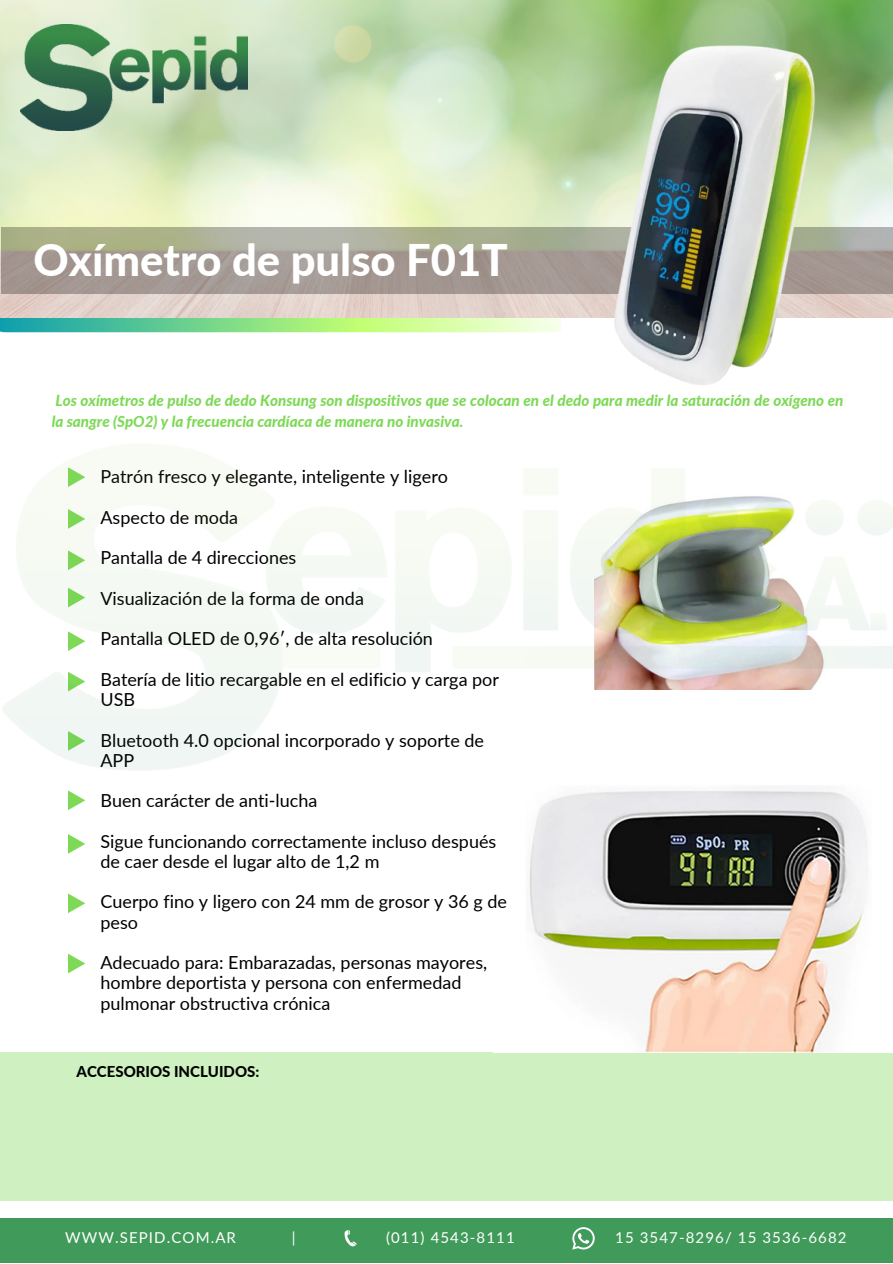
<style>
.page{position:relative;width:893px;height:1264px;background:#fff}
.page>*{position:absolute;margin:0;border:0;box-sizing:border-box;transform-origin:0 0}
.t1{font:800 43.65px "Lato";color:#fff}
.t2{font:18px/20.2px "Lato";color:#000}
.t3{font:italic 800 15.15px/20.2px "Lato";color:#7ed957}
.t4{font:15px "Lato";letter-spacing:.075em;color:#fff}
.t5{font:800 15px "Lato";color:#000}
</style>
<div class="page">
<div style="left:0;top:1052px;width:892px;height:148px;background:#cff0c1"></div>
<div style="left:0;top:1217px;width:892px;height:45px;background:#409a5a"></div>
<svg style="left:572px;top:1227px;width:22px;height:22px"></svg>
<svg style="left:344px;top:1230px;width:12px;height:16px"></svg>
<svg style="left:0;top:317px;width:560px;height:15px;background:#96de9e"></svg>
<img style="left:0;top:0;width:892px;height:317px">
<svg style="left:1px;top:227px;width:891px;height:67px;background:#a6a093"></svg>
<img style="left:21px;top:24px;width:226px;height:107px">
<img style="left:572px;top:0;width:271px;height:385px">
<svg style="left:68px;top:790px;width:17px;height:20px"></svg>
<svg style="left:68px;top:834px;width:17px;height:20px"></svg>
<svg style="left:68px;top:893px;width:17px;height:20px"></svg>
<svg style="left:68px;top:953px;width:17px;height:20px"></svg>
<img style="left:529px;top:790px;width:339px;height:262px">
<img style="left:3px;top:444px;width:889px;height:326px">
<p class="t1" style="left:34px;top:233px;width:475px">Oxímetro de pulso F01T</p>
<p class="t3" style="left:52px;top:390px;width:793px">Los oxímetros de pulso de dedo Konsung son dispositivos que se colocan en el dedo para medir la saturación de oxígeno en la sangre (SpO2) y la frecuencia cardíaca de manera no invasiva.</p>
<p class="t2" style="left:100px;top:466px;width:349px">Patrón fresco y elegante, inteligente y ligero</p>
<p class="t2" style="left:100px;top:507px;width:139px">Aspecto de moda</p>
<p class="t2" style="left:100px;top:547px;width:197px">Pantalla de 4 direcciones</p>
<p class="t2" style="left:100px;top:587px;width:265px">Visualización de la forma de onda</p>
<p class="t2" style="left:100px;top:628px;width:334px">Pantalla OLED de 0,96′, de alta resolución</p>
<p class="t2" style="left:100px;top:668px;width:400px">Batería de litio recargable en el edificio y carga por<br>USB</p>
<p class="t2" style="left:100px;top:729px;width:385px">Bluetooth 4.0 opcional incorporado y soporte de<br>APP</p>
<p class="t2" style="left:100px;top:790px;width:218px">Buen carácter de anti-lucha</p>
<p class="t2" style="left:100px;top:830px;width:397px">Sigue funcionando correctamente incluso después de caer desde el lugar alto de 1,2 m</p>
<p class="t2" style="left:100px;top:891px;width:408px">Cuerpo fino y ligero con 24 mm de grosor y 36 g de peso</p>
<p class="t2" style="left:100px;top:952px;width:388px">Adecuado para: Embarazadas, personas mayores, hombre deportista y persona con enfermedad pulmonar obstructiva crónica</p>
<p class="t5" style="left:76px;top:1061px;width:184px">ACCESORIOS INCLUIDOS:</p>
<p class="t4" style="left:65px;top:1228px;width:172px">WWW.SEPID.COM.AR</p>
<p class="t4" style="left:292px;top:1228px;width:5px">|</p>
<p class="t4" style="left:386px;top:1228px;width:130px">(011) 4543-8111</p>
<p class="t4" style="left:615px;top:1228px;width:233px">15 3547-8296/ 15 3536-6682</p>
</div>
